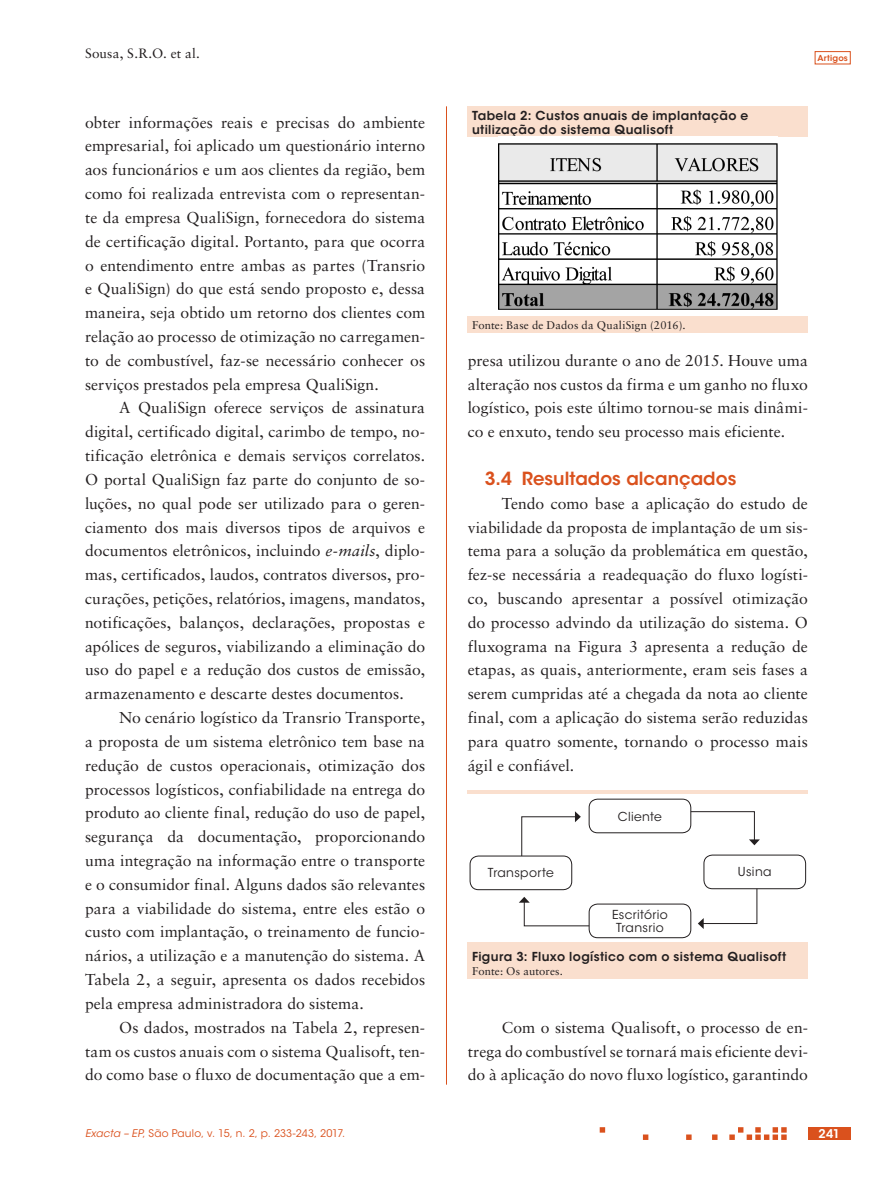
<style>
.page{position:relative;width:893px;height:1191px;background:#fff}
.page>*{position:absolute;margin:0;border:0;box-sizing:border-box;transform-origin:0 0}
.ex_Subtitulo_2{font:600 18px "ITC Avant Garde Std";color:#da511d}
.ex_Normal{font:15.75px/23.9px "Sabon LT Std";letter-spacing:.005em;color:#231f20;text-align:justify}
.t1{font:13.5px "Sabon LT Std";letter-spacing:.015em;color:#231f20}
.ex_Tabela_-_titulo{font:600 12.3px/14.7px "ITC Avant Garde Std";letter-spacing:.03em;color:#231f20}
.t2{font:12.3px/12.3px "ITC Avant Garde Std";letter-spacing:.03em;color:#231f20;text-align:center}
.t3{font:600 12px "ITC Avant Garde Std";color:#fff}
.ex_Tabela_-_nota{font:11.25px "Sabon LT Std";letter-spacing:.015em;color:#231f20}
.t4{font:10.5px "ITC Avant Garde Std";letter-spacing:.015em;color:#da511d}
.t5{font:600 8.25px "ITC Avant Garde Std";letter-spacing:.025em;color:#da511d}
.s1{font-style:italic}
</style>
<div class="page">
<hr style="left:446px;top:106px;width:1px;height:978px;background:#da511d">
<svg style="left:600px;top:1127px;width:187px;height:13px"></svg>
<div style="left:815px;top:51px;width:35px;height:13px;border:1px solid #da511d"></div>
<div style="left:808px;top:1127px;width:42px;height:13px;background:#da511d"></div>
<div style="left:468px;top:106px;width:340px;height:227px;background:#fadfce"></div>
<div style="left:468px;top:137px;width:340px;height:178px;background:#fff"></div>
<img style="left:498px;top:143px;width:279px;height:167px">
<div style="left:468px;top:790px;width:340px;height:189px;background:#fadfce"></div>
<div style="left:468px;top:794px;width:340px;height:148px;background:#fff"></div>
<svg style="left:682px;top:811px;width:78px;height:34px"></svg>
<svg style="left:519px;top:897px;width:77px;height:29px"></svg>
<svg style="left:698px;top:862px;width:60px;height:67px"></svg>
<svg style="left:521px;top:811px;width:60px;height:67px"></svg>
<div style="left:589px;top:799px;width:102px;height:33px;background:#fff;border-radius:9px"></div>
<div style="left:589px;top:799px;width:102px;height:34px;border:1px solid #231f20;border-radius:9px"></div>
<div style="left:589px;top:904px;width:102px;height:33px;background:#fff;border-radius:9px"></div>
<div style="left:589px;top:904px;width:102px;height:34px;border:1px solid #231f20;border-radius:9px"></div>
<div style="left:704px;top:855px;width:102px;height:33px;background:#fff;border-radius:9px"></div>
<div style="left:704px;top:855px;width:102px;height:34px;border:1px solid #231f20;border-radius:9px"></div>
<div style="left:470px;top:856px;width:102px;height:33px;background:#fff;border-radius:9px"></div>
<div style="left:470px;top:856px;width:102px;height:34px;border:1px solid #231f20;border-radius:9px"></div>
<p class="t1" style="left:85px;top:45px;width:116px">Sousa, S.R.O. et al.</p>
<p class="ex_Normal" style="left:85px;top:110px;width:342px">obter informações reais e precisas do ambiente empresarial, foi aplicado um questionário interno aos funcionários e um aos clientes da região, bem como foi realizada entrevista com o representan&shy;te da empresa QualiSign, fornecedora do sistema de certificação digital. Portanto, para que ocorra o entendimento entre ambas as partes (Transrio e QualiSign) do que está sendo proposto e, dessa maneira, seja obtido um retorno dos clientes com relação ao processo de otimização no carregamen&shy;to de combustível, faz-se necessário conhecer os serviços prestados pela empresa QualiSign.</p>
<p class="ex_Normal" style="left:85px;top:396px;width:342px;text-indent:34px">A QualiSign oferece serviços de assinatura digital, certificado digital, carimbo de tempo, no&shy;tificação eletrônica e demais serviços correlatos.<br>O portal QualiSign faz parte do conjunto de so&shy;luções, no qual pode ser utilizado para o geren&shy;ciamento dos mais diversos tipos de arquivos e documentos eletrônicos, incluindo <span class="s1">e-mails</span>, diplo&shy;mas, certificados, laudos, contratos diversos, pro&shy;curações, petições, relatórios, imagens, mandatos, notificações, balanços, declarações, propostas e apólices de seguros, viabilizando a eliminação do uso do papel e a redução dos custos de emissão, armazenamento e descarte destes documentos.</p>
<p class="ex_Normal" style="left:85px;top:705px;width:342px;text-indent:34px">No cenário logístico da Transrio Transporte, a proposta de um sistema eletrônico tem base na redução de custos operacionais, otimização dos processos logísticos, confiabilidade na entrega do produto ao cliente final, redução do uso de papel, segurança da documentação, proporcionando uma integração na informação entre o transporte e o consumidor final. Alguns dados são relevantes para a viabilidade do sistema, entre eles estão o custo com implantação, o treinamento de funcio&shy;nários, a utilização e a manutenção do sistema. A Tabela 2, a seguir, apresenta os dados recebidos pela empresa administradora do sistema.</p>
<p class="ex_Normal" style="left:85px;top:1015px;width:342px;text-indent:34px">Os dados, mostrados na Tabela 2, represen&shy;tam os custos anuais com o sistema Qualisoft, ten&shy;do como base o fluxo de documentação que a em-</p>
<p class="ex_Tabela_-_titulo" style="left:472px;top:108px;width:278px">Tabela 2: Custos anuais de implantação e utilização do sistema Qualisoft</p>
<p class="t5" style="left:817px;top:53px;width:32px">Artigos</p>
<p class="ex_Tabela_-_nota" style="left:472px;top:318px;width:215px">Fonte: Base de Dados da QualiSign (2016).</p>
<p class="ex_Normal" style="left:468px;top:348px;width:342px">presa utilizou durante o ano de 2015. Houve uma alteração nos custos da firma e um ganho no fluxo logístico, pois este último tornou-se mais dinâmi&shy;co e enxuto, tendo seu processo mais eficiente.</p>
<p class="ex_Subtitulo_2" style="left:485px;top:467px;width:253px">3.4 Resultados alcançados</p>
<p class="ex_Normal" style="left:468px;top:491px;width:342px;text-indent:34px">Tendo como base a aplicação do estudo de viabilidade da proposta de implantação de um sis&shy;tema para a solução da problemática em questão, fez-se necessária a readequação do fluxo logísti&shy;co, buscando apresentar a possível otimização do processo advindo da utilização do sistema. O fluxograma na Figura 3 apresenta a redução de etapas, as quais, anteriormente, eram seis fases a serem cumpridas até a chegada da nota ao cliente final, com a aplicação do sistema serão reduzidas para quatro somente, tornando o processo mais ágil e confiável.</p>
<p class="t2" style="left:618px;top:810px;width:46px">Cliente</p>
<p class="t2" style="left:488px;top:867px;width:67px">Transporte</p>
<p class="t2" style="left:738px;top:866px;width:35px">Usina</p>
<p class="t2" style="left:612px;top:909px;width:57px">Escritório<br>Transrio</p>
<p class="ex_Tabela_-_titulo" style="left:472px;top:949px;width:316px">Figura 3: Fluxo logístico com o sistema Qualisoft</p>
<p class="ex_Tabela_-_nota" style="left:472px;top:964px;width:93px">Fonte: Os autores.</p>
<p class="ex_Normal" style="left:468px;top:1015px;width:342px;text-indent:34px">Com o sistema Qualisoft, o processo de en&shy;trega do combustível se tornará mais eficiente devi&shy;do à aplicação do novo fluxo logístico, garantindo</p>
<p class="t4" style="left:85px;top:1127px;width:262px"><span class="s1">Exacta – EP</span>, São Paulo, v. 15, n. 2, p. 233-243, 2017.</p>
<p class="t3" style="left:818px;top:1126px;width:23px">241</p>
</div>
